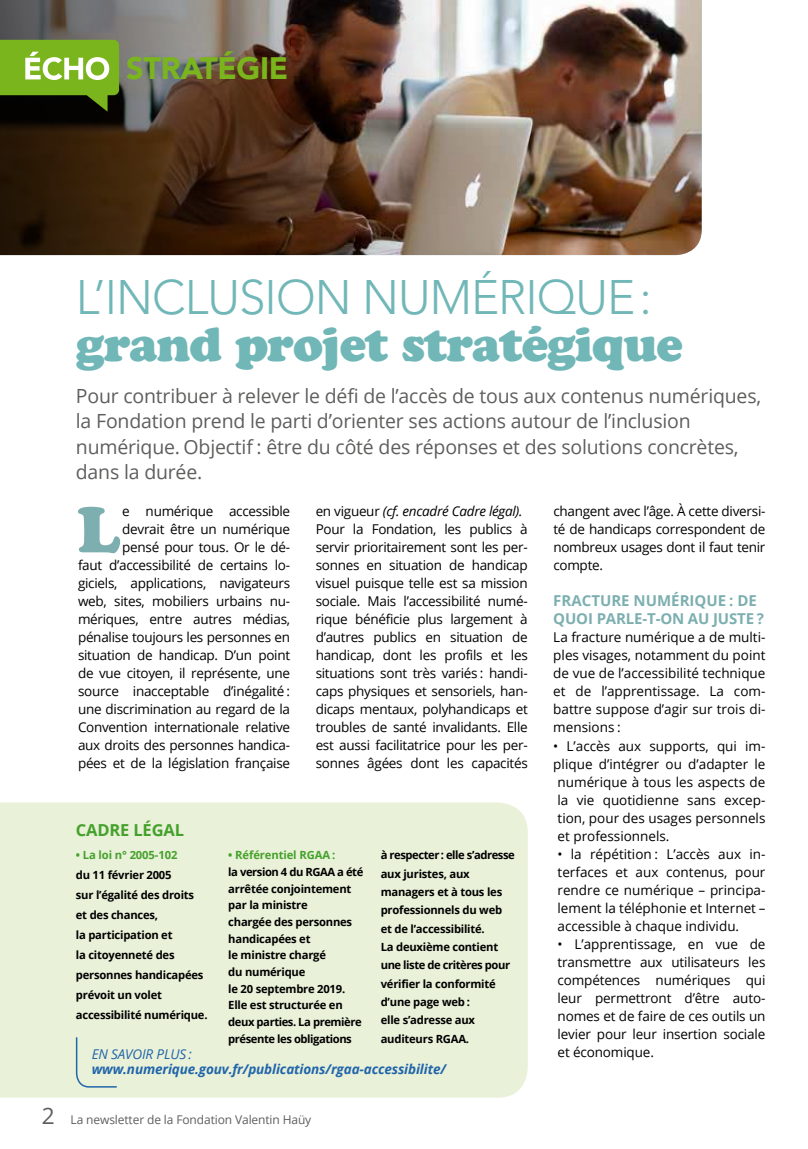
<style>
.page{position:relative;width:808px;height:1149px;background:#fff}
.page>*{position:absolute;margin:0;border:0;box-sizing:border-box;transform-origin:0 0}
.t1{font:64.05px "Cooper Black Std";color:#7dafb0}
.t2{font:48px "Cooper Black Std";letter-spacing:-.02em;color:#71b7b7}
.t3{font:300 48px "Avenir";letter-spacing:-.02em;color:#71b7b7}
.t4{font:900 30.75px "Avenir";letter-spacing:-.01em;color:#7ab51d}
.t5{font:19.5px/25.5px "Open Sans";letter-spacing:-.01em;color:#5e5f5d}
.t6{font:700 16.5px "Open Sans";letter-spacing:-.01em;color:#44a12b}
.t7{font:700 15px/18px "Open Sans";color:#7dafb0}
.t8{font:13.5px/18px "Open Sans";letter-spacing:-.02em;color:#000;text-align:justify}
.t9{font:13.5px "Open Sans";color:#000}
.t10{font:italic 700 13.5px "Open Sans";letter-spacing:-.01em;color:#2165aa}
.t11{font:italic 13.5px "Open Sans";letter-spacing:-.01em;color:#2165aa}
.t12{font:12px "Open Sans";letter-spacing:-.01em;color:#5e5f5d}
.t13{font:700 11.25px/16.6px "Open Sans";letter-spacing:-.02em;color:#000}
.t14{font:700 11.25px "Open Sans";letter-spacing:-.01em;color:#44a12b}
.s1{font-style:italic}
.s2{font-size:22.65px}
</style>
<div class="page">
<img style="left:0;top:0;width:702px;height:255px">
<div style="left:0;top:802px;width:528px;height:295px;background:#e9f1d9"></div>
<svg style="left:0;top:40px;width:119px;height:72px;background:#709731"></svg>
<svg style="left:75px;top:1035px;width:43px;height:52px;background:#dfead6"></svg>
<h3 class="t4" style="left:126px;top:50px;width:164px">STRATÉGIE</h3>
<h2 class="t3" style="left:76px;top:269px;width:577px">L’INCLUSION NUMÉRIQUE:</h2>
<h2 class="t2" style="left:76px;top:315px;width:608px">grand projet stratégique</h2>
<p class="t5" style="left:76px;top:382px;width:687px">Pour contribuer à relever le défi de l’accès de tous aux contenus numériques, la Fondation prend le parti d’orienter ses actions autour de l’inclusion numérique. Objectif : être du côté des réponses et des solutions concrètes, dans la durée.</p>
<p class="t8" style="left:78px;top:502px;width:214px;text-align:right">e numérique accessible devrait être un numérique<br>pensé pour tous. Or le dé-<br>faut d’accessibilité de certains lo&shy;giciels, applications, navigateurs web, sites, mobiliers urbains nu&shy;mériques, entre autres médias, pénalise toujours les personnes en situation de handicap. D’un point de vue citoyen, il représente, une source inacceptable d’inégalité : une discrimination au regard de la Convention internationale relative aux droits des personnes handica&shy;pées et de la législation française</p>
<p class="t8" style="left:316px;top:502px;width:214px;text-align:left">en vigueur <span class="s1">(cf. encadré Cadre légal).<br></span>Pour la Fondation, les publics à servir prioritairement sont les per&shy;sonnes en situation de handicap visuel puisque telle est sa mission sociale. Mais l’accessibilité numé&shy;rique bénéficie plus largement à d’autres publics en situation de handicap, dont les profils et les situations sont très variés : handi&shy;caps physiques et sensoriels, han&shy;dicaps mentaux, polyhandicaps et troubles de santé invalidants. Elle est aussi facilitatrice pour les per&shy;sonnes âgées dont les capacités</p>
<p class="t8" style="left:553px;top:502px;width:214px">changent avec l’âge. À cette diversi&shy;té de handicaps correspondent de nombreux usages dont il faut tenir compte.</p>
<h1 class="t1" style="left:77px;top:491px;width:44px">L</h1>
<p class="t7" style="left:553px;top:591px;width:212px">FRACTURE NUMÉRIQUE : DE<br>QUOI PARLE-T-ON AU JUSTE ?</p>
<p class="t8" style="left:553px;top:628px;width:214px">La fracture numérique a de multi&shy;ples visages, notamment du point de vue de l’accessibilité technique et de l’apprentissage. La com&shy;battre suppose d’agir sur trois di&shy;mensions :</p>
<p class="t9" style="left:553px;top:736px;width:214px">• L’accès aux supports, qui im-</p>
<p class="t9" style="left:553px;top:754px;width:214px">plique d’intégrer ou d’adapter le</p>
<p class="t9" style="left:557px;top:772px;width:209px">numérique à tous les aspects de</p>
<p class="t9" style="left:557px;top:790px;width:209px">la vie quotidienne sans excep-</p>
<p class="t9" style="left:557px;top:808px;width:209px">tion, pour des usages personnels</p>
<p class="t9" style="left:557px;top:826px;width:113px">et professionnels.</p>
<p class="t8" style="left:557px;top:844px;width:209px">• la répétition : L’accès aux in&shy;terfaces et aux contenus, pour rendre ce numérique – principa&shy;lement la téléphonie et Internet – accessible à chaque individu.</p>
<p class="t8" style="left:557px;top:934px;width:209px">• L’apprentissage, en vue de transmettre aux utilisateurs les compétences numériques qui leur permettront d’être auto&shy;nomes et de faire de ces outils un levier pour leur insertion sociale et économique.</p>
<p class="t6" style="left:76px;top:818px;width:110px">CADRE LÉGAL</p>
<p class="t14" style="left:228px;top:847px;width:109px">• Référentiel RGAA :</p>
<p class="t13" style="left:228px;top:863px;width:137px">la version 4 du RGAA a été arrêtée conjointement par la ministre<br>chargée des personnes handicapées et<br>le ministre chargé<br>du numérique<br>le 20 septembre 2019.<br>Elle est structurée en deux parties. La première présente les obligations</p>
<p class="t13" style="left:381px;top:845px;width:136px;line-height:18.3px">à respecter : elle s’adresse aux juristes, aux managers et à tous les professionnels du web et de l’accessibilité.<br>La deuxième contient une liste de critères pour vérifier la conformité d’une page web :<br>elle s’adresse aux auditeurs RGAA.</p>
<p class="t14" style="left:76px;top:847px;width:103px">• La loi n° 2005-102</p>
<p class="t13" style="left:76px;top:864px;width:133px;line-height:19.8px">du 11 février 2005<br>sur l’égalité des droits et des chances,<br>la participation et<br>la citoyenneté des personnes handicapées prévoit un volet accessibilité numérique.</p>
<p class="t11" style="left:92px;top:1044px;width:102px">EN SAVOIR PLUS :</p>
<p class="t10" style="left:92px;top:1059px;width:356px">www.numerique.gouv.fr/publications/rgaa-accessibilite/</p>
<p class="t12" style="left:42px;top:1111px;width:271px"><span class="s2">2</span> La newsletter de la Fondation Valentin Haüy</p>
</div>
